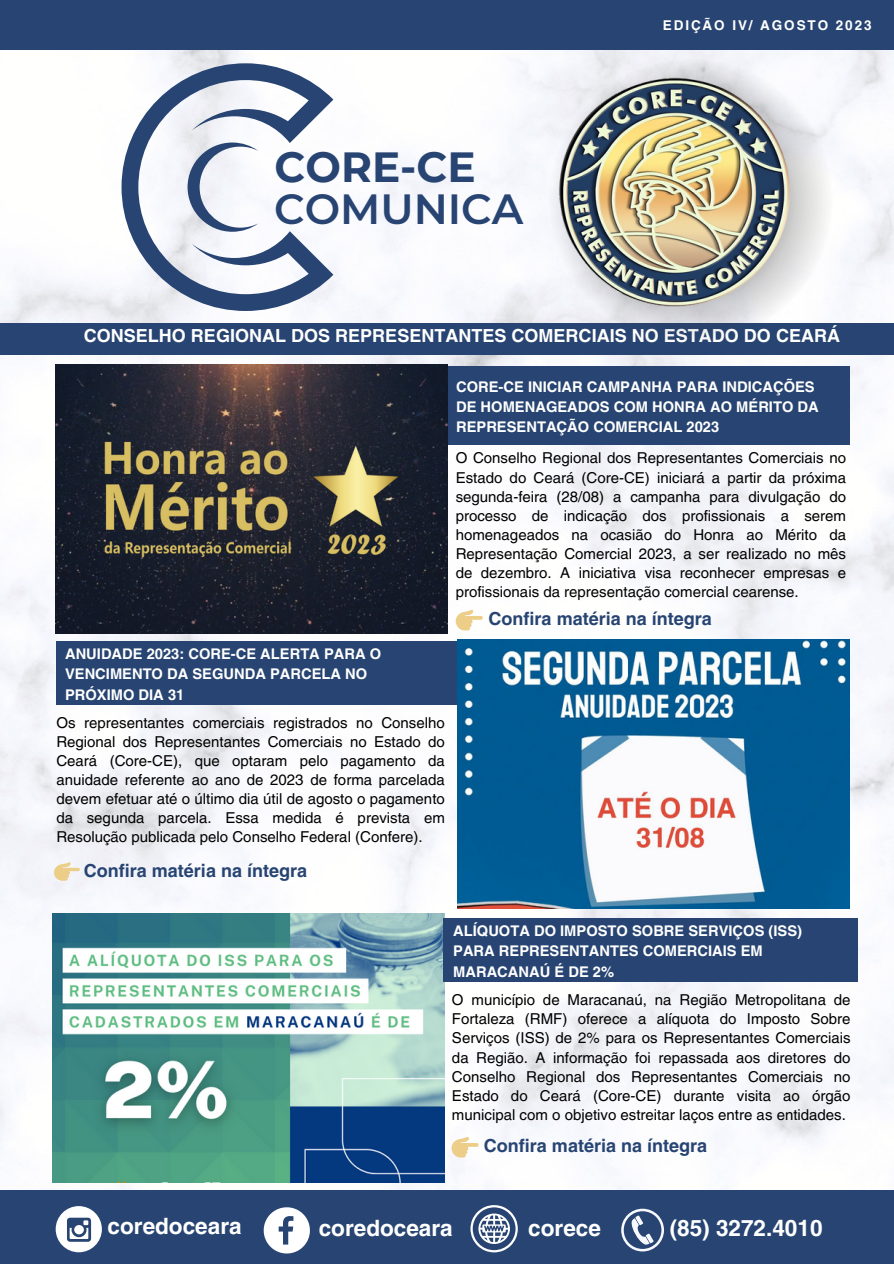
<style>
.page{position:relative;width:894px;height:1264px;background:#fff}
.page>*{position:absolute;margin:0;border:0;box-sizing:border-box;transform-origin:0 0}
.t1{font:600 42.15px "Montserrat";color:#274472}
.t2{font:700 42.15px "Montserrat";color:#274472}
.t3{font:700 22.5px "Helvetica LT Pro";color:#fffffe}
.t4{font:700 18px "Helvetica LT Pro";color:#274472}
.t5{font:700 18px "Helvetica LT Pro";color:#fffffe}
.t6{font:15px/19.2px "Helvetica LT Pro";color:#000;text-align:justify}
.t7{font:700 14.7px/20.2px "Helvetica LT Pro";color:#fffffe}
.t8{font:700 13.5px "Helvetica LT Pro";letter-spacing:.14em;color:#fffffe}
</style>
<div class="page">
<img style="left:0;top:50px;width:893px;height:1140px">
<div style="left:0;top:0;width:893px;height:50px;background:#274472"></div>
<div style="left:56px;top:641px;width:414px;height:64px;background:#274472"></div>
<img style="left:457px;top:639px;width:392px;height:270px">
<img style="left:52px;top:913px;width:392px;height:269px">
<div style="left:0;top:323px;width:893px;height:32px;background:#274472"></div>
<div style="left:415px;top:366px;width:435px;height:79px;background:#274472"></div>
<img style="left:56px;top:365px;width:391px;height:269px">
<svg style="left:455px;top:609px;width:27px;height:21px"></svg>
<svg style="left:54px;top:862px;width:26px;height:18px"></svg>
<svg style="left:451px;top:1136px;width:27px;height:21px"></svg>
<div style="left:0;top:1190px;width:893px;height:73px;background:#274472"></div>
<div style="left:56px;top:1206px;width:46px;height:46px;background:#fff;border-radius:50%"></div>
<svg style="left:67px;top:1217px;width:24px;height:24px"></svg>
<svg style="left:263px;top:1207px;width:47px;height:46px"></svg>
<svg style="left:470px;top:1205px;width:47px;height:47px"></svg>
<svg style="left:621px;top:1208px;width:42px;height:43px"></svg>
<svg style="left:121px;top:63px;width:212px;height:248px;fill:#f5f7fc"></svg>
<svg style="left:187px;top:142px;width:71px;height:90px"></svg>
<svg style="left:549px;top:59px;width:283px;height:264px"></svg>
<img style="left:558px;top:77px;width:232px;height:229px">
<div style="left:443px;top:918px;width:415px;height:63px;background:#274472"></div>
<p class="t2" style="left:274px;top:142px;width:202px">CORE-CE</p>
<p class="t1" style="left:274px;top:183px;width:251px">COMUNICA</p>
<p class="t8" style="left:662px;top:20px;width:210px">EDIÇÃO IV/ AGOSTO 2023</p>
<p class="t5" style="left:84px;top:329px;width:757px">CONSELHO REGIONAL DOS REPRESENTANTES COMERCIAIS NO ESTADO DO CEARÁ</p>
<p class="t7" style="left:456px;top:378px;width:360px">CORE-CE INICIAR CAMPANHA PARA INDICAÇÕES</p>
<p class="t7" style="left:456px;top:398px;width:364px">DE HOMENAGEADOS COM HONRA AO MÉRITO DA<br>REPRESENTAÇÃO COMERCIAL 2023</p>
<p class="t6" style="left:455px;top:450px;width:392px">O Conselho Regional dos Representantes Comerciais no Estado do Ceará (Core-CE) iniciará a partir da próxima segunda-feira (28/08) a campanha para divulgação do processo de indicação dos profissionais a serem homenageados na ocasião do Honra ao Mérito da Representação Comercial 2023, a ser realizado no mês de dezembro. A iniciativa visa reconhecer empresas e profissionais da representação comercial cearense.</p>
<p class="t7" style="left:65px;top:645px;width:317px">ANUIDADE 2023: CORE-CE ALERTA PARA O<br>VENCIMENTO DA SEGUNDA PARCELA NO<br>PRÓXIMO DIA 31</p>
<p class="t6" style="left:56px;top:714px;width:390px">Os representantes comerciais registrados no Conselho Regional dos Representantes Comerciais no Estado do Ceará (Core-CE), que optaram pelo pagamento da anuidade referente ao ano de 2023 de forma parcelada devem efetuar até o último dia útil de agosto o pagamento da segunda parcela. Essa medida é prevista em Resolução publicada pelo Conselho Federal (Confere).</p>
<p class="t4" style="left:84px;top:864px;width:225px">Confira matéria na íntegra</p>
<p class="t4" style="left:488px;top:612px;width:225px">Confira matéria na íntegra</p>
<p class="t7" style="left:453px;top:922px;width:350px">ALÍQUOTA DO IMPOSTO SOBRE SERVIÇOS (ISS)<br>PARA REPRESENTANTES COMERCIAIS EM<br>MARACANAÚ É DE 2%</p>
<p class="t6" style="left:452px;top:991px;width:400px">O município de Maracanaú, na Região Metropolitana de Fortaleza (RMF) oferece a alíquota do Imposto Sobre Serviços (ISS) de 2% para os Representantes Comerciais da Região. A informação foi repassada aos diretores do Conselho Regional dos Representantes Comerciais no Estado do Ceará (Core-CE) durante visita ao órgão municipal com o objetivo estreitar laços entre as entidades.</p>
<p class="t4" style="left:483px;top:1139px;width:225px">Confira matéria na íntegra</p>
<p class="t3" style="left:108px;top:1217px;width:135px">coredoceara</p>
<p class="t3" style="left:318px;top:1219px;width:135px">coredoceara</p>
<p class="t3" style="left:528px;top:1219px;width:74px">corece</p>
<p class="t3" style="left:669px;top:1219px;width:154px">(85) 3272.4010</p>
</div>
